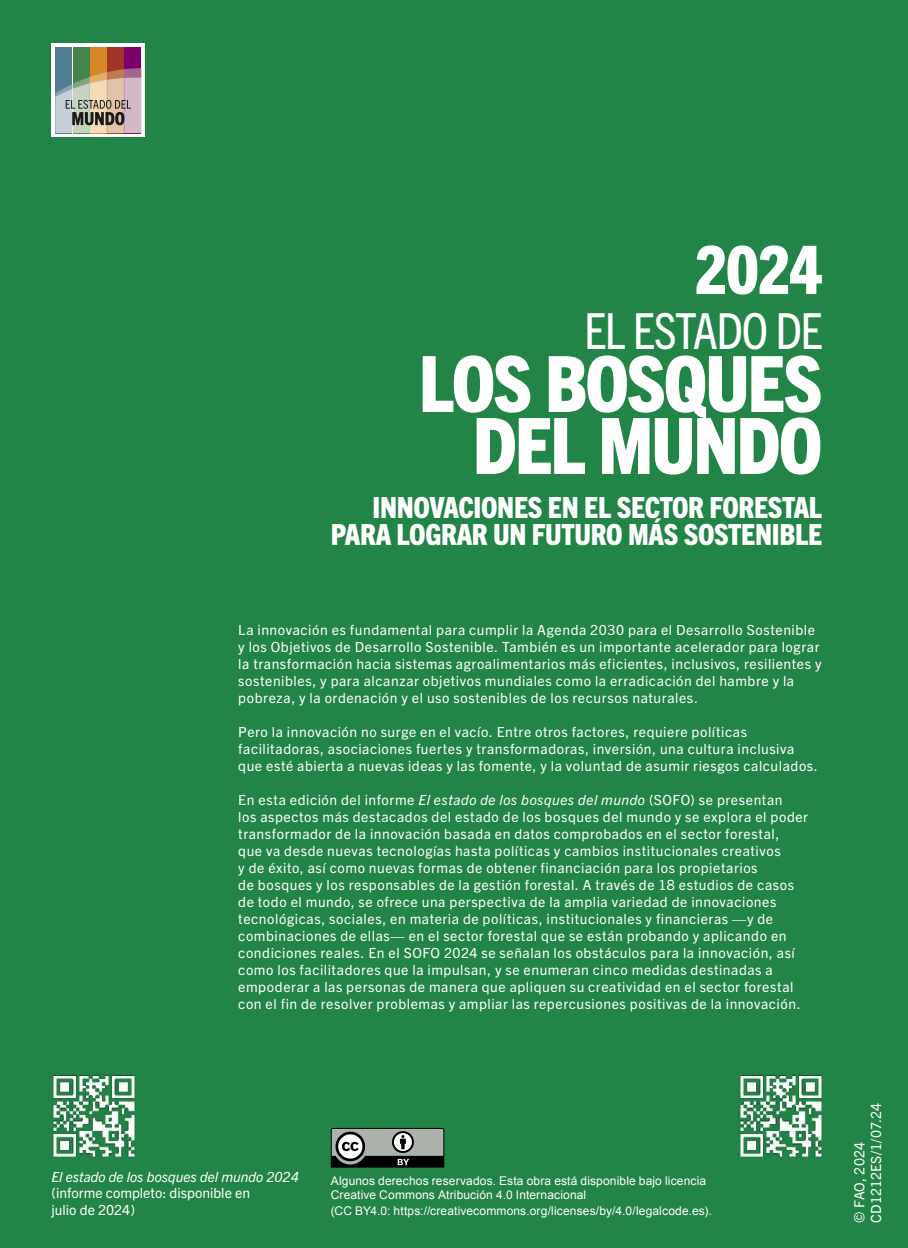
<style>
.page{position:relative;width:908px;height:1248px;background:#fff}
.page>*{position:absolute;margin:0;border:0;box-sizing:border-box;transform-origin:0 0}
.t1{font:800 condensed 77.8px/61.8px "Trade Gothic Next LT Pro";letter-spacing:-.03em;color:#fff;text-align:right}
.t2{font:800 condensed 66.8px "Trade Gothic Next LT Pro";color:#fff}
.t3{font:condensed 49.8px "Trade Gothic Next LT Pro";letter-spacing:-.03em;color:#fff}
.t4{font:800 condensed 29.2px/27px "Trade Gothic Next LT Pro";letter-spacing:-.01em;color:#fff;text-align:right}
.t5{font:14px/17px "Trade Gothic Next LT Pro";letter-spacing:.04em;color:#fff}
.t6{font:14px/16.8px "Trade Gothic Next LT Pro";color:#fff}
.t7{font:14px/16.8px "Trade Gothic Next LT Pro";letter-spacing:.005em;color:#fff}
.t8{font:italic 14px "Trade Gothic Next LT Pro";color:#fff}
.t9{font:12px/14.4px "Arial";letter-spacing:.01em;color:#fff}
.s1{font-style:italic}
.s2{font-size:13px}
</style>
<div class="page">
<div style="left:0;top:0;width:907px;height:1247px;background:#228447"></div>
<img style="left:739px;top:1074px;width:84px;height:84px">
<svg style="left:51px;top:43px;width:93px;height:93px"></svg>
<div style="left:124px;top:47px;width:17px;height:86px;background:#7b0067"></div>
<div style="left:107px;top:47px;width:17px;height:86px;background:#a23529"></div>
<div style="left:90px;top:47px;width:17px;height:86px;background:#d48827"></div>
<div style="left:55px;top:47px;width:17px;height:86px;background:#507d92"></div>
<div style="left:73px;top:47px;width:16px;height:86px;background:#45844a"></div>
<svg style="left:55px;top:68px;width:86px;height:65px;background:#ada499"></svg>
<svg style="left:330px;top:1128px;width:114px;height:39px;background:#747975"></svg>
<img style="left:52px;top:1074px;width:84px;height:84px">
<h2 class="t2" style="left:694px;top:224px;width:130px">2024</h2>
<h3 class="t3" style="left:584px;top:297px;width:240px">EL ESTADO DE</h3>
<h1 class="t1" style="left:418px;top:348px;width:405px">LOS BOSQUES<br>DEL MUNDO</h1>
<h3 class="t4" style="left:331px;top:492px;width:492px">INNOVACIONES EN EL SECTOR FORESTAL<br>PARA LOGRAR UN FUTURO MÁS SOSTENIBLE</h3>
<p class="t5" style="left:238px;top:620px;width:584px">La innovación es fundamental para cumplir la Agenda 2030 para el Desarrollo Sostenible y los Objetivos de Desarrollo Sostenible. También es un importante acelerador para lograr la transformación hacia sistemas agroalimentarios más eficientes, inclusivos, resilientes y sostenibles, y para alcanzar objetivos mundiales como la erradicación del hambre y la pobreza, y la ordenación y el uso sostenibles de los recursos naturales.</p>
<p class="t5" style="left:238px;top:722px;width:580px">Pero la innovación no surge en el vacío. Entre otros factores, requiere políticas facilitadoras, asociaciones fuertes y transformadoras, inversión, una cultura inclusiva que esté abierta a nuevas ideas y las fomente, y la voluntad de asumir riesgos calculados.</p>
<p class="t5" style="left:238px;top:790px;width:571px">En esta edición del informe <span class="s1">El estado de los bosques del mundo</span> (SOFO) se presentan<br>los aspectos más destacados del estado de los bosques del mundo y se explora el poder transformador de la innovación basada en datos comprobados en el sector forestal,<br>que va desde nuevas tecnologías hasta políticas y cambios institucionales creativos<br>y de éxito, así como nuevas formas de obtener financiación para los propietarios<br>de bosques y los responsables de la gestión forestal. A través de 18 estudios de casos de todo el mundo, se ofrece una perspectiva de la amplia variedad de innovaciones tecnológicas, sociales, en materia de políticas, institucionales y financieras —y de combinaciones de ellas— en el sector forestal que se están probando y aplicando en condiciones reales. En el SOFO 2024 se señalan los obstáculos para la innovación, así como los facilitadores que la impulsan, y se enumeran cinco medidas destinadas a empoderar a las personas de manera que apliquen su creatividad en el sector forestal con el fin de resolver problemas y ampliar las repercusiones positivas de la innovación.</p>
<p class="t8" style="left:51px;top:1166px;width:248px">El estado de los bosques del mundo 2024</p>
<p class="t6" style="left:51px;top:1183px;width:200px">(informe completo: disponible en julio de 2024)</p>
<p class="t9" style="left:330px;top:1173px;width:377px">Algunos derechos reservados. Esta obra está disponible bajo licencia<br>Creative Commons Atribución 4.0 Internacional</p>
<p class="t9" style="left:330px;top:1203px;width:382px">(CC BY4.0: https://creativecommons.org/licenses/by/4.0/legalcode.es)<span class="s2">.</span></p>
<p class="t7" style="left:849px;top:1222px;width:121px;rotate:-90deg">© FAO, 2024<br>CD1212ES/1/07.24</p>
<p class="t7" style="left:866px;top:1225px;width:70px;rotate:-90deg">CD1212EN</p>
</div>
